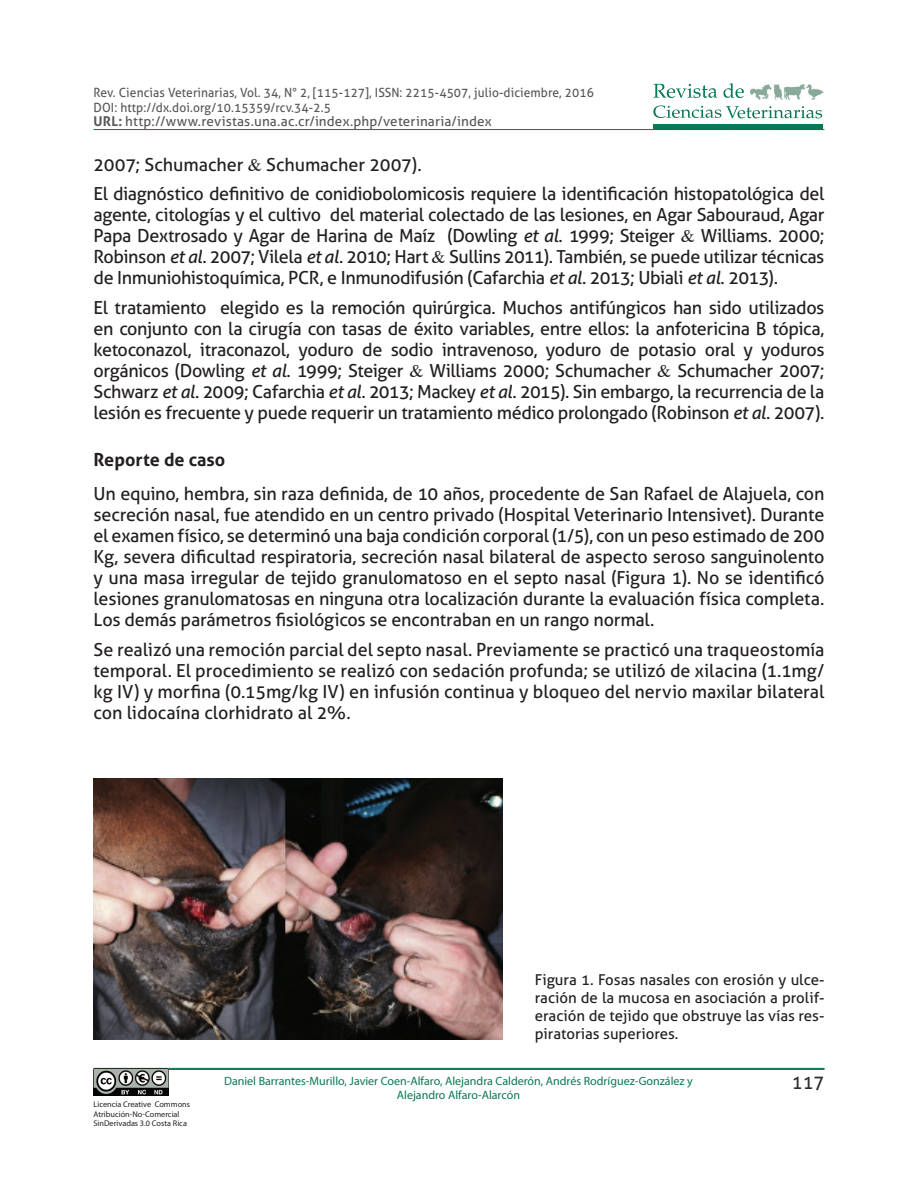
<style>
.page{position:relative;width:918px;height:1188px;background:#fff}
.page>*{position:absolute;margin:0;border:0;box-sizing:border-box;transform-origin:0 0}
.t1{font:19.05px "Aller";color:#2e2b2c;scale:.94 1}
.t2{font:18px/21px "Aller";letter-spacing:-.02em;color:#231f20;text-align:justify}
.t3{font:700 18px "Aller";color:#231f20}
.t4{font:15px/18px "Aller";color:#231f20;text-align:justify}
.t5{font:13.5px "Aller";letter-spacing:.01em;color:#57585a}
.t6{font:12.75px/15px "Aller";letter-spacing:.01em;color:#57585a;scale:.94 1}
.t7{font:12px "Myriad Pro";color:#0a7756}
.t8{font:8.25px/9.8px "Myriad Pro";color:#231f20}
.s1{font-weight:700}
.s2{font-family:"Times New Roman"}
.s3{font-style:italic}
</style>
<div class="page">
<svg style="left:653px;top:84px;width:64px;height:14px"></svg>
<svg style="left:723px;top:83px;width:21px;height:15px"></svg>
<svg style="left:653px;top:105px;width:169px;height:13px"></svg>
<img style="left:653px;top:125px;width:169px;height:4px">
<img style="left:751px;top:84px;width:73px;height:15px">
<hr style="left:94px;top:129px;width:730px;height:1px;background:#0a7756">
<hr style="left:94px;top:1069px;width:730px;height:1px;background:#0a7756">
<hr style="left:94px;top:1068px;width:730px;height:1px;background:#0a7756">
<img style="left:94px;top:1069px;width:75px;height:26px">
<img style="left:94px;top:778px;width:409px;height:261px">
<p class="t6" style="left:94px;top:85px;width:534px">Rev. Ciencias Veterinarias, Vol. 34, N° 2, [115-127], ISSN: 2215-4507, julio-diciembre, 2016<br>DOI: http://dx.doi.org/10.15359/rcv.34-2.5</p>
<p class="t5" style="left:94px;top:113px;width:400px"><span class="s1">URL:</span> http://www.revistas.una.ac.cr/index.php/veterinaria/index</p>
<p class="t2" style="left:94px;top:149px;width:732px;line-height:29.5px">2007; Schumacher <span class="s2">&amp;</span> Schumacher 2007).<br>El diagnóstico definitivo de conidiobolomicosis requiere la identificación histopatológica del</p>
<p class="t2" style="left:94px;top:204px;width:733px">agente, citologías y el cultivo del material colectado de las lesiones, en Agar Sabouraud, Agar Papa Dextrosado y Agar de Harina de Maíz (Dowling <span class="s3">et al</span>. 1999; Steiger <span class="s2">&amp;</span> Williams. 2000; Robinson <span class="s3">et al</span>. 2007; Vilela <span class="s3">et al</span>. 2010; Hart <span class="s2">&amp;</span> Sullins 2011). También, se puede utilizar técnicas de Inmuniohistoquímica, PCR, e Inmunodifusión (Cafarchia <span class="s3">et al</span>. 2013; Ubiali <span class="s3">et al</span>. 2013).</p>
<p class="t2" style="left:94px;top:297px;width:733px">El tratamiento elegido es la remoción quirúrgica. Muchos antifúngicos han sido utilizados en conjunto con la cirugía con tasas de éxito variables, entre ellos: la anfotericina B tópica, ketoconazol, itraconazol, yoduro de sodio intravenoso, yoduro de potasio oral y yoduros orgánicos (Dowling <span class="s3">et al</span>. 1999; Steiger <span class="s2">&amp;</span> Williams 2000; Schumacher <span class="s2">&amp;</span> Schumacher 2007; Schwarz <span class="s3">et al</span>. 2009; Cafarchia <span class="s3">et al</span>. 2013; Mackey <span class="s3">et al</span>. 2015). Sin embargo, la recurrencia de la lesión es frecuente y puede requerir un tratamiento médico prolongado (Robinson <span class="s3">et al</span>. 2007).</p>
<p class="t3" style="left:94px;top:449px;width:133px">Reporte de caso</p>
<p class="t2" style="left:94px;top:483px;width:732px">Un equino, hembra, sin raza definida, de 10 años, procedente de San Rafael de Alajuela, con secreción nasal, fue atendido en un centro privado (Hospital Veterinario Intensivet). Durante el examen físico, se determinó una baja condición corporal (1/5), con un peso estimado de 200<br>Kg, severa dificultad respiratoria, secreción nasal bilateral de aspecto seroso sanguinolento y una masa irregular de tejido granulomatoso en el septo nasal (Figura 1). No se identificó lesiones granulomatosas en ninguna otra localización durante la evaluación física completa.<br>Los demás parámetros fisiológicos se encontraban en un rango normal.</p>
<p class="t2" style="left:94px;top:639px;width:733px">Se realizó una remoción parcial del septo nasal. Previamente se practicó una traqueostomía temporal. El procedimiento se realizó con sedación profunda; se utilizó de xilacina (1.1mg/ kg IV) y morfina (0.15mg/kg IV) en infusión continua y bloqueo del nervio maxilar bilateral con lidocaína clorhidrato al 2%.</p>
<p class="t8" style="left:94px;top:1099px;width:98px">Licencia Creative Commons<br>Atribución-No-Comercial<br>SinDerivadas 3.0 Costa Rica</p>
<p class="t4" style="left:535px;top:971px;width:291px">Figura 1. Fosas nasales con erosión y ulce&shy;ración de la mucosa en asociación a prolif&shy;eración de tejido que obstruye las vías res&shy;piratorias superiores.</p>
<p class="t7" style="left:224px;top:1074px;width:470px">Daniel Barrantes-Murillo, Javier Coen-Alfaro, Alejandra Calderón, Andrés Rodríguez-González y</p>
<p class="t1" style="left:792px;top:1071px;width:36px">117</p>
<p class="t7" style="left:397px;top:1087px;width:125px">Alejandro Alfaro-Alarcón</p>
</div>
